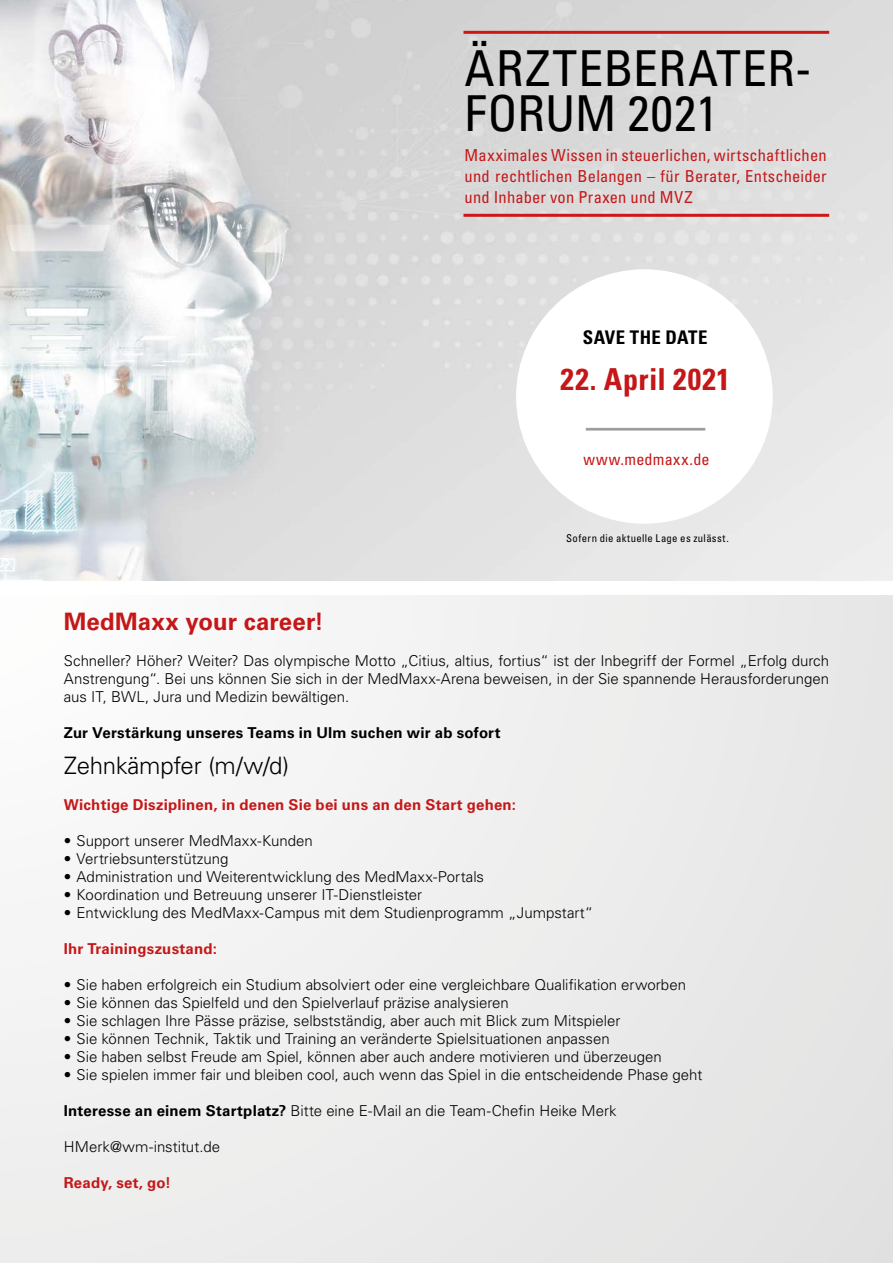
<style>
.page{position:relative;width:893px;height:1263px;background:#fff}
.page>*{position:absolute;margin:0;border:0;box-sizing:border-box;transform-origin:0 0}
.t1{font:condensed 49.5px/45px "Univers LT Std";letter-spacing:.015em;color:#000}
.t2{font:700 condensed 30.3px "Univers LT Std";letter-spacing:.025em;color:#c51718}
.t3{font:700 24px "Univers LT Std";letter-spacing:.005em;color:#c51718}
.t4{font:300 24px "Univers LT Std";letter-spacing:-.015em;color:#000}
.t5{font:700 condensed 18.75px "Univers LT Std";letter-spacing:.015em;color:#000}
.t6{font:condensed 16.5px/21px "Univers LT Std";letter-spacing:.01em;color:#c51718;text-align:justify}
.t7{font:condensed 16.05px "Univers LT Std";letter-spacing:.015em;color:#c51718}
.t8{font:300 15px/18px "Univers LT Std";color:#000;text-align:justify}
.t9{font:700 15px "Univers LT Std";letter-spacing:.015em;color:#c51718}
.t10{font:700 15px "Univers LT Std";letter-spacing:.015em;color:#000}
.t11{font:condensed 10.8px "Univers LT Std";letter-spacing:.035em;color:#000}
.s1{font-weight:700}
</style>
<div class="page">
<div style="left:0;top:596px;width:893px;height:667px;background:#eeeeed"></div>
<img style="left:0;top:0;width:893px;height:581px">
<hr style="left:463px;top:31px;width:366px;height:3px;background:#cd1719">
<hr style="left:463px;top:214px;width:366px;height:3px;background:#cd1719">
<div style="left:516px;top:269px;width:257px;height:255px;background:#fff;border-radius:50%"></div>
<hr style="left:586px;top:428px;width:119px;height:3px;background:#9d9d9c">
<h1 class="t1" style="left:465px;top:45px;width:349px">ÄRZTEBERATER-<br>FORUM 2021</h1>
<p class="t6" style="left:465px;top:145px;width:364px">Maxximales Wissen in steuerlichen, wirtschaftlichen und rechtlichen Belangen – für Berater, Entscheider und Inhaber von Praxen und MVZ</p>
<p class="t5" style="left:583px;top:326px;width:126px">SAVE THE DATE</p>
<h2 class="t2" style="left:560px;top:360px;width:171px">22. April 2021</h2>
<p class="t7" style="left:583px;top:449px;width:128px">www.medmaxx.de</p>
<p class="t11" style="left:566px;top:531px;width:164px">Sofern die aktuelle Lage es zulässt.</p>
<h3 class="t3" style="left:64px;top:607px;width:262px">MedMaxx your career!</h3>
<p class="t8" style="left:64px;top:651px;width:767px">Schneller? Höher? Weiter? Das olympische Motto „Citius, altius, fortius“ ist der Inbegriff der Formel „Erfolg durch Anstrengung“. Bei uns können Sie sich in der MedMaxx-Arena beweisen, in der Sie spannende Herausforderungen aus IT, BWL, Jura und Medizin bewältigen.</p>
<p class="t10" style="left:64px;top:723px;width:438px">Zur Verstärkung unseres Teams in Ulm suchen wir ab sofort</p>
<h3 class="t4" style="left:64px;top:751px;width:227px">Zehnkämpfer (m/w/d)</h3>
<p class="t9" style="left:64px;top:795px;width:454px">Wichtige Disziplinen, in denen Sie bei uns an den Start gehen:</p>
<p class="t8" style="left:64px;top:831px;width:251px">• Support unserer MedMaxx-Kunden</p>
<p class="t8" style="left:64px;top:849px;width:166px">• Vertriebsunterstützung</p>
<p class="t8" style="left:64px;top:867px;width:422px">• Administration und Weiterentwicklung des MedMaxx-Portals</p>
<p class="t8" style="left:64px;top:885px;width:360px">• Koordination und Betreuung unserer IT-Dienstleister</p>
<p class="t8" style="left:64px;top:903px;width:531px">• Entwicklung des MedMaxx-Campus mit dem Studienprogramm „Jumpstart“</p>
<p class="t9" style="left:64px;top:939px;width:155px">Ihr Trainingszustand:</p>
<p class="t8" style="left:64px;top:975px;width:624px">• Sie haben erfolgreich ein Studium absolviert oder eine vergleichbare Qualifikation erworben</p>
<p class="t8" style="left:64px;top:993px;width:447px">• Sie können das Spielfeld und den Spielverlauf präzise analysieren</p>
<p class="t8" style="left:64px;top:1011px;width:558px">• Sie schlagen Ihre Pässe präzise, selbstständig, aber auch mit Blick zum Mitspieler</p>
<p class="t8" style="left:64px;top:1029px;width:547px">• Sie können Technik, Taktik und Training an veränderte Spielsituationen anpassen</p>
<p class="t8" style="left:64px;top:1047px;width:599px">• Sie haben selbst Freude am Spiel, können aber auch andere motivieren und überzeugen</p>
<p class="t8" style="left:64px;top:1065px;width:640px">• Sie spielen immer fair und bleiben cool, auch wenn das Spiel in die entscheidende Phase geht</p>
<p class="t8" style="left:64px;top:1101px;width:554px"><span class="s1">Interesse an einem Startplatz?</span> Bitte eine E-Mail an die Team-Chefin Heike Merk</p>
<p class="t8" style="left:64px;top:1137px;width:158px">HMerk@wm-institut.de</p>
<p class="t9" style="left:64px;top:1173px;width:109px">Ready, set, go!</p>
</div>
